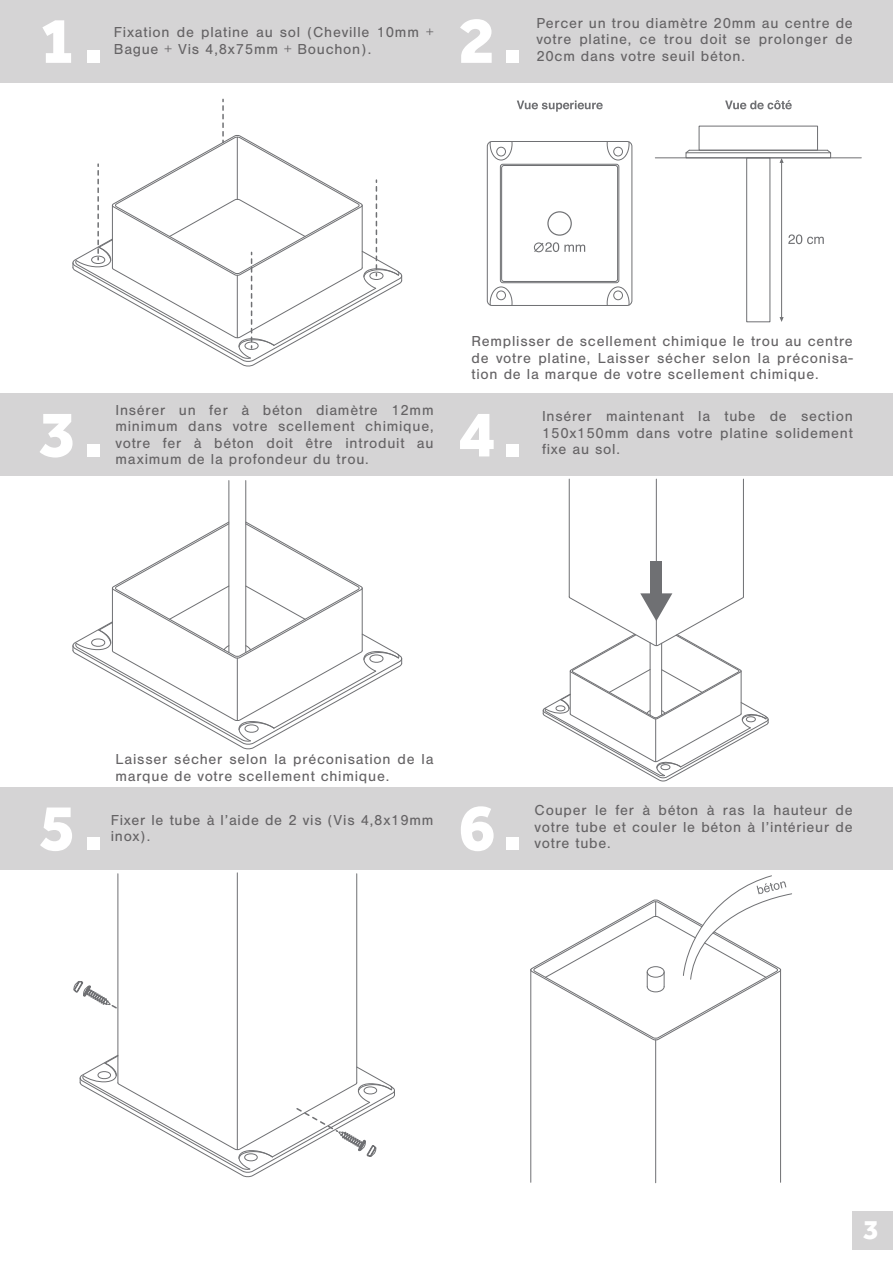
<style>
.page{position:relative;width:893px;height:1263px;background:#fff}
.page>*{position:absolute;margin:0;border:0;box-sizing:border-box;transform-origin:0 0}
.t1{font:800 67.5px "Effra";color:#fff}
.t2{font:800 28.5px "Effra";color:#fff}
.t3{font:15px/16.5px "Nimbus San";letter-spacing:.05em;color:#656365}
</style>
<div class="page">
<div style="left:0;top:0;width:893px;height:82px;background:#d5d4d5"></div>
<div style="left:0;top:394px;width:893px;height:82px;background:#d5d4d5"></div>
<div style="left:0;top:787px;width:893px;height:82px;background:#d5d4d5"></div>
<svg style="left:72px;top:99px;width:330px;height:268px"></svg>
<div style="left:500px;top:164px;width:119px;height:119px;border:1px solid #6f7073;border-radius:2px"></div>
<div style="left:501px;top:165px;width:117px;height:117px;border:1px solid #6f7073;border-radius:2px"></div>
<div style="left:487px;top:141px;width:145px;height:165px;border:1px solid #6f7073;border-radius:5px"></div>
<svg style="left:489px;top:286px;width:24px;height:20px"></svg>
<svg style="left:606px;top:286px;width:24px;height:20px"></svg>
<svg style="left:489px;top:141px;width:24px;height:20px"></svg>
<svg style="left:606px;top:141px;width:24px;height:20px"></svg>
<div style="left:547px;top:211px;width:25px;height:25px;border:1px solid #6f7073;border-radius:50%"></div>
<div style="left:686px;top:152px;width:145px;height:6px;border:1px solid #6f7073"></div>
<hr style="left:689px;top:150px;width:138px;height:1px;background:#6f7073">
<svg style="left:685px;top:149px;width:5px;height:5px"></svg>
<svg style="left:826px;top:149px;width:6px;height:5px"></svg>
<div style="left:699px;top:126px;width:119px;height:25px;border:1px solid #6f7073"></div>
<svg style="left:788px;top:234px;width:36px;height:10px"></svg>
<svg style="left:533px;top:242px;width:52px;height:11px"></svg>
<hr style="left:655px;top:157px;width:206px;height:1px;background:#6f7073">
<div style="left:746px;top:157px;width:24px;height:165px;border:1px solid #6f7073"></div>
<hr style="left:781px;top:163px;width:1px;height:154px;background:#6f7073">
<svg style="left:779px;top:317px;width:5px;height:5px"></svg>
<svg style="left:779px;top:158px;width:5px;height:5px"></svg>
<svg style="left:517px;top:100px;width:86px;height:12px"></svg>
<svg style="left:725px;top:100px;width:67px;height:9px"></svg>
<svg style="left:72px;top:521px;width:330px;height:229px"></svg>
<hr style="left:228px;top:481px;width:1px;height:171px;background:#6f7073">
<hr style="left:245px;top:481px;width:1px;height:171px;background:#6f7073">
<hr style="left:569px;top:479px;width:1px;height:118px;background:#6f7073">
<hr style="left:656px;top:479px;width:1px;height:167px;background:#6f7073">
<hr style="left:743px;top:479px;width:1px;height:118px;background:#6f7073">
<div style="left:651px;top:561px;width:11px;height:41px;background:#6f7073"></div>
<svg style="left:542px;top:593px;width:227px;height:189px"></svg>
<hr style="left:650px;top:643px;width:1px;height:72px;background:#6f7073">
<hr style="left:661px;top:643px;width:1px;height:72px;background:#6f7073">
<hr style="left:117px;top:874px;width:1px;height:209px;background:#6f7073">
<hr style="left:237px;top:873px;width:1px;height:277px;background:#6f7073">
<hr style="left:356px;top:874px;width:1px;height:209px;background:#6f7073">
<hr style="left:530px;top:969px;width:1px;height:213px;background:#6f7073">
<hr style="left:655px;top:1040px;width:1px;height:143px;background:#6f7073">
<hr style="left:780px;top:969px;width:1px;height:213px;background:#6f7073">
<svg style="left:530px;top:875px;width:262px;height:166px"></svg>
<svg style="left:79px;top:1054px;width:316px;height:124px"></svg>
<svg style="left:73px;top:980px;width:46px;height:31px"></svg>
<div style="left:852px;top:1211px;width:41px;height:38px;background:#d5d4d5"></div>
<h1 class="t1" style="left:39px;top:0;width:66px">1.</h1>
<p class="t3" style="left:114px;top:24px;width:321px">Fixation de platine au sol (Cheville 10mm +<br>Bague + Vis 4,8x75mm + Bouchon).</p>
<p class="t3" style="left:536px;top:15px;width:318px;text-align:justify">Percer un trou diamètre 20mm au centre de votre platine, ce trou doit se prolonger de 20cm dans votre seuil béton.</p>
<h1 class="t1" style="left:458px;top:0;width:66px">2.</h1>
<h1 class="t1" style="left:39px;top:394px;width:66px">3.</h1>
<p class="t3" style="left:115px;top:402px;width:320px;text-align:justify">Insérer un fer à béton diamètre 12mm minimum dans votre scellement chimique, votre fer à béton doit être introduit au maximum de la profondeur du trou.</p>
<p class="t3" style="left:472px;top:333px;width:383px;text-align:justify">Remplisser de scellement chimique le trou au centre de votre platine, Laisser sécher selon la préconisa&shy;tion de la marque de votre scellement chimique.</p>
<h1 class="t1" style="left:458px;top:394px;width:66px">4.</h1>
<p class="t3" style="left:542px;top:408px;width:312px">Insérer maintenant la tube de section<br>150x150mm dans votre platine solidement</p>
<p class="t3" style="left:542px;top:441px;width:79px">fixe au sol.</p>
<p class="t3" style="left:115px;top:751px;width:320px">Laisser sécher selon la préconisation de la marque de votre scellement chimique.</p>
<h1 class="t1" style="left:39px;top:787px;width:66px">5.</h1>
<p class="t3" style="left:111px;top:812px;width:324px">Fixer le tube à l’aide de 2 vis (Vis 4,8x19mm inox).</p>
<p class="t3" style="left:535px;top:802px;width:320px">Couper le fer à béton à ras la hauteur de votre tube et couler le béton à l’intérieur de</p>
<h1 class="t1" style="left:458px;top:787px;width:66px">6.</h1>
<p class="t3" style="left:535px;top:835px;width:78px">votre tube.</p>
<h2 class="t2" style="left:863px;top:1213px;width:17px">3</h2>
</div>
